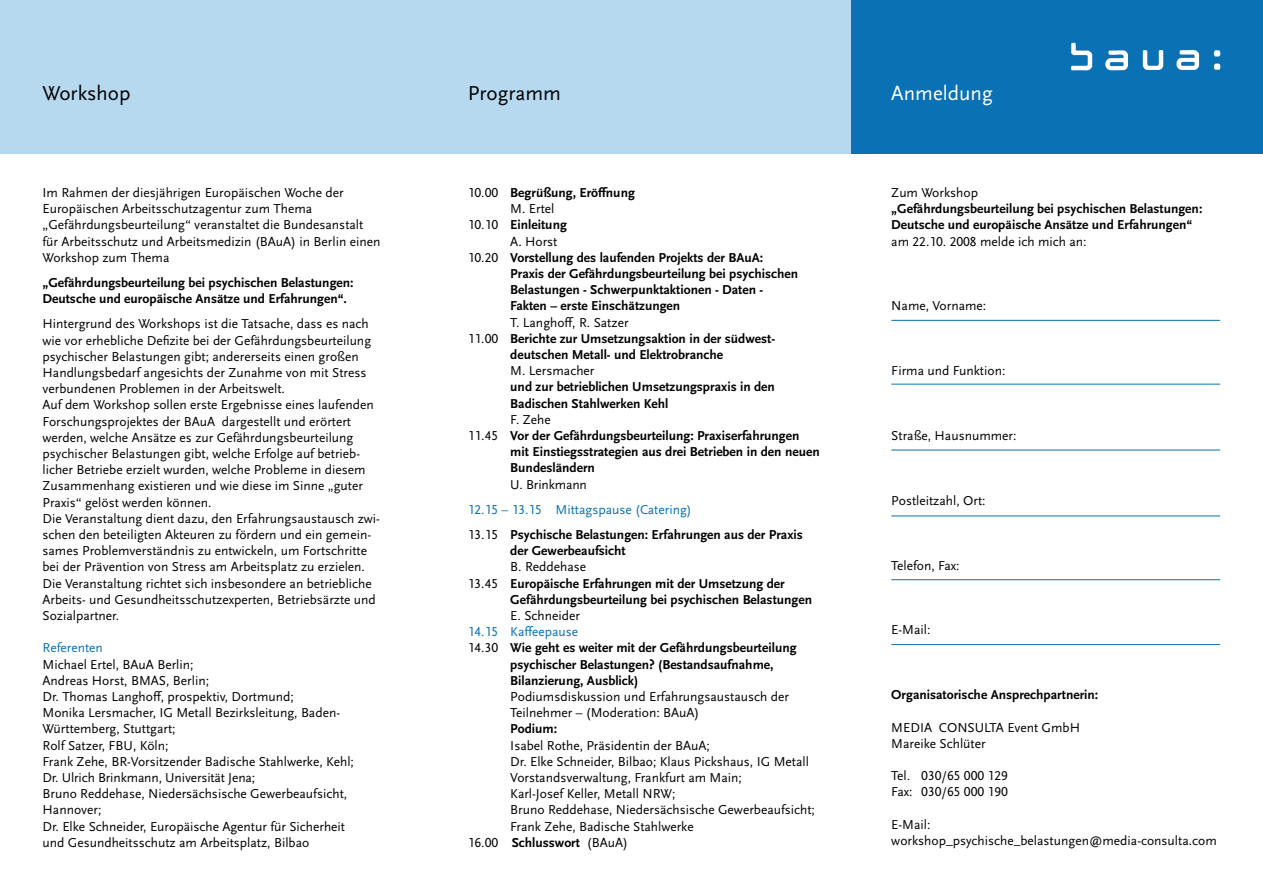
<style>
.page{position:relative;width:1263px;height:893px;background:#fff}
.page>*{position:absolute;margin:0;border:0;box-sizing:border-box;transform-origin:0 0}
.t1{font:21px "Scala Sans Pro";color:#000}
.t2{font:21px "Scala Sans Pro";color:#fff}
.t3{font:13.5px/16.2px "Scala Sans Pro";color:#000}
.t4{font:700 13.5px/16.2px "Scala Sans Pro";color:#000}
.t5{font:13.5px "Scala Sans Pro";color:#0a71b4}
.s1{font-weight:400}
.s2{font-weight:400;color:#0a71b4}
.s3{font-weight:700}
</style>
<div class="page">
<div style="left:850px;top:0;width:413px;height:153px;background:#0a71b4"></div>
<div style="left:0;top:0;width:850px;height:153px;background:#b6d9f0"></div>
<img style="left:1072px;top:43px;width:148px;height:27px">
<hr style="left:891px;top:320px;width:329px;height:1px;background:#0a71b4">
<hr style="left:891px;top:384px;width:329px;height:1px;background:#0a71b4">
<hr style="left:891px;top:644px;width:329px;height:1px;background:#0a71b4">
<hr style="left:891px;top:450px;width:329px;height:1px;background:#0a71b4">
<hr style="left:891px;top:516px;width:329px;height:1px;background:#0a71b4">
<hr style="left:891px;top:579px;width:329px;height:1px;background:#0a71b4">
<h1 class="t1" style="left:43px;top:81px;width:89px">Workshop</h1>
<h1 class="t2" style="left:891px;top:81px;width:103px">Anmeldung</h1>
<h1 class="t1" style="left:468px;top:81px;width:95px">Programm</h1>
<p class="t3" style="left:43px;top:184px;width:339px">Im Rahmen der diesjährigen Europäischen Woche der Europäischen Arbeitsschutzagentur zum Thema „Gefährdungsbeurteilung“ veranstaltet die Bundesanstalt für Arbeitsschutz und Arbeitsmedizin (BAuA) in Berlin einen Workshop zum Thema</p>
<p class="t4" style="left:43px;top:275px;width:313px">„Gefährdungsbeurteilung bei psychischen Belastungen:<br>Deutsche und europäische Ansätze und Erfahrungen“.</p>
<p class="t3" style="left:43px;top:316px;width:339px">Hintergrund des Workshops ist die Tatsache, dass es nach wie vor erhebliche Defizite bei der Gefährdungsbeurteilung psychischer Belastungen gibt; andererseits einen großen Handlungsbedarf angesichts der Zunahme von mit Stress verbundenen Problemen in der Arbeitswelt.<br>Auf dem Workshop sollen erste Ergebnisse eines laufenden Forschungsprojektes der BAuA dargestellt und erörtert werden, welche Ansätze es zur Gefährdungsbeurteilung psychischer Belastungen gibt, welche Erfolge auf betrieb&shy;licher Betriebe erzielt wurden, welche Probleme in diesem Zusammenhang existieren und wie diese im Sinne „guter Praxis“ gelöst werden können.<br>Die Veranstaltung dient dazu, den Erfahrungsaustausch zwi&shy;schen den beteiligten Akteuren zu fördern und ein gemein&shy;sames Problemverständnis zu entwickeln, um Fortschritte bei der Prävention von Stress am Arbeitsplatz zu erzielen.<br>Die Veranstaltung richtet sich insbesondere an betriebliche Arbeits- und Gesundheitsschutzexperten, Betriebsärzte und Sozialpartner.</p>
<p class="t5" style="left:43px;top:640px;width:62px">Referenten</p>
<p class="t3" style="left:43px;top:656px;width:313px">Michael Ertel, BAuA Berlin;<br>Andreas Horst, BMAS, Berlin;<br>Dr. Thomas Langhoff, prospektiv, Dortmund;<br>Monika Lersmacher, IG Metall Bezirksleitung, Baden-Württemberg, Stuttgart;<br>Rolf Satzer, FBU, Köln;<br>Frank Zehe, BR-Vorsitzender Badische Stahlwerke, Kehl; Dr. Ulrich Brinkmann, Universität Jena;<br>Bruno Reddehase, Niedersächsische Gewerbeaufsicht, Hannover;<br>Dr. Elke Schneider, Europäische Agentur für Sicherheit und Gesundheitsschutz am Arbeitsplatz, Bilbao</p>
<p class="t4" style="left:468px;top:185px;width:169px"><span class="s1">10.00</span> Begrüßung, Eröffnung</p>
<p class="t3" style="left:510px;top:201px;width:46px">M. Ertel</p>
<p class="t4" style="left:468px;top:217px;width:101px"><span class="s1">10.10</span> Einleitung</p>
<p class="t3" style="left:510px;top:233px;width:49px">A. Horst</p>
<p class="t4" style="left:468px;top:249px;width:297px"><span class="s1">10.20</span> Vorstellung des laufenden Projekts der BAuA:</p>
<p class="t4" style="left:510px;top:266px;width:289px">Praxis der Gefährdungsbeurteilung bei psychischen</p>
<p class="t4" style="left:510px;top:282px;width:254px">Belastungen - Schwerpunktaktionen - Daten -</p>
<p class="t4" style="left:510px;top:298px;width:171px">Fakten – erste Einschätzungen</p>
<p class="t3" style="left:510px;top:314px;width:120px">T. Langhoff, R. Satzer</p>
<p class="t4" style="left:468px;top:330px;width:309px"><span class="s1">11.00</span> Berichte zur Umsetzungsaktion in der südwest-</p>
<p class="t4" style="left:510px;top:347px;width:214px">deutschen Metall- und Elektrobranche</p>
<p class="t3" style="left:510px;top:363px;width:86px">M. Lersmacher</p>
<p class="t4" style="left:510px;top:379px;width:266px">und zur betrieblichen Umsetzungspraxis in den<br>Badischen Stahlwerken Kehl</p>
<p class="t3" style="left:510px;top:411px;width:42px">F. Zehe</p>
<p class="t4" style="left:468px;top:428px;width:333px"><span class="s1">11.45</span> Vor der Gefährdungsbeurteilung: Praxiserfahrungen</p>
<p class="t4" style="left:510px;top:444px;width:311px">mit Einstiegsstrategien aus drei Betrieben in den neuen</p>
<p class="t4" style="left:510px;top:460px;width:86px">Bundesländern</p>
<p class="t3" style="left:510px;top:476px;width:78px">U. Brinkmann</p>
<p class="t4" style="left:468px;top:497px;width:337px;line-height:25.2px"><span class="s2">12.15 – 13.15 Mittagspause (Catering)<br></span><span class="s1">13.15</span> Psychische Belastungen: Erfahrungen aus der Praxis</p>
<p class="t4" style="left:510px;top:543px;width:117px">der Gewerbeaufsicht</p>
<p class="t3" style="left:510px;top:559px;width:77px">B. Reddehase</p>
<p class="t4" style="left:468px;top:575px;width:318px"><span class="s1">13.45</span> Europäische Erfahrungen mit der Umsetzung der</p>
<p class="t4" style="left:510px;top:591px;width:303px">Gefährdungsbeurteilung bei psychischen Belastungen</p>
<p class="t3" style="left:510px;top:607px;width:71px">E. Schneider</p>
<p class="t5" style="left:468px;top:624px;width:112px">14.15 Kaffeepause</p>
<p class="t4" style="left:468px;top:640px;width:330px"><span class="s1">14.30</span> Wie geht es weiter mit der Gefährdungsbeurteilung</p>
<p class="t4" style="left:510px;top:656px;width:265px">psychischer Belastungen? (Bestandsaufnahme,</p>
<p class="t4" style="left:510px;top:672px;width:130px">Bilanzierung, Ausblick)</p>
<p class="t3" style="left:510px;top:688px;width:280px">Podiumsdiskussion und Erfahrungsaustausch der<br>Teilnehmer – (Moderation: BAuA)</p>
<p class="t4" style="left:510px;top:721px;width:48px">Podium:</p>
<p class="t3" style="left:510px;top:737px;width:201px">Isabel Rothe, Präsidentin der BAuA;</p>
<p class="t3" style="left:510px;top:753px;width:300px">Dr. Elke Schneider, Bilbao; Klaus Pickshaus, IG Metall</p>
<p class="t3" style="left:510px;top:769px;width:233px">Vorstandsverwaltung, Frankfurt am Main;</p>
<p class="t3" style="left:510px;top:786px;width:167px">Karl-Josef Keller, Metall NRW;</p>
<p class="t3" style="left:510px;top:802px;width:306px">Bruno Reddehase, Niedersächsische Gewerbeaufsicht;</p>
<p class="t3" style="left:510px;top:818px;width:185px">Frank Zehe, Badische Stahlwerke</p>
<p class="t3" style="left:468px;top:834px;width:162px">16.00 <span class="s3">Schlusswort</span> (BAuA)</p>
<p class="t3" style="left:891px;top:184px;width:88px">Zum Workshop</p>
<p class="t4" style="left:891px;top:201px;width:313px">„Gefährdungsbeurteilung bei psychischen Belastungen:<br>Deutsche und europäische Ansätze und Erfahrungen“</p>
<p class="t3" style="left:891px;top:233px;width:197px">am 22.10. 2008 melde ich mich an:</p>
<p class="t3" style="left:891px;top:298px;width:96px">Name, Vorname:</p>
<p class="t3" style="left:891px;top:363px;width:116px">Firma und Funktion:</p>
<p class="t3" style="left:891px;top:427px;width:127px">Straße, Hausnummer:</p>
<p class="t3" style="left:891px;top:492px;width:96px">Postleitzahl, Ort:</p>
<p class="t3" style="left:891px;top:557px;width:70px">Telefon, Fax:</p>
<p class="t3" style="left:891px;top:622px;width:41px">E-Mail:</p>
<p class="t4" style="left:891px;top:687px;width:208px">Organisatorische Ansprechpartnerin:</p>
<p class="t3" style="left:891px;top:719px;width:190px">MEDIA CONSULTA Event GmbH<br>Mareike Schlüter</p>
<p class="t3" style="left:891px;top:768px;width:118px">Tel. 030/65 000 129<br>Fax: 030/65 000 190</p>
<p class="t3" style="left:891px;top:816px;width:327px">E-Mail: workshop_psychische_belastungen@media-consulta.com</p>
</div>
